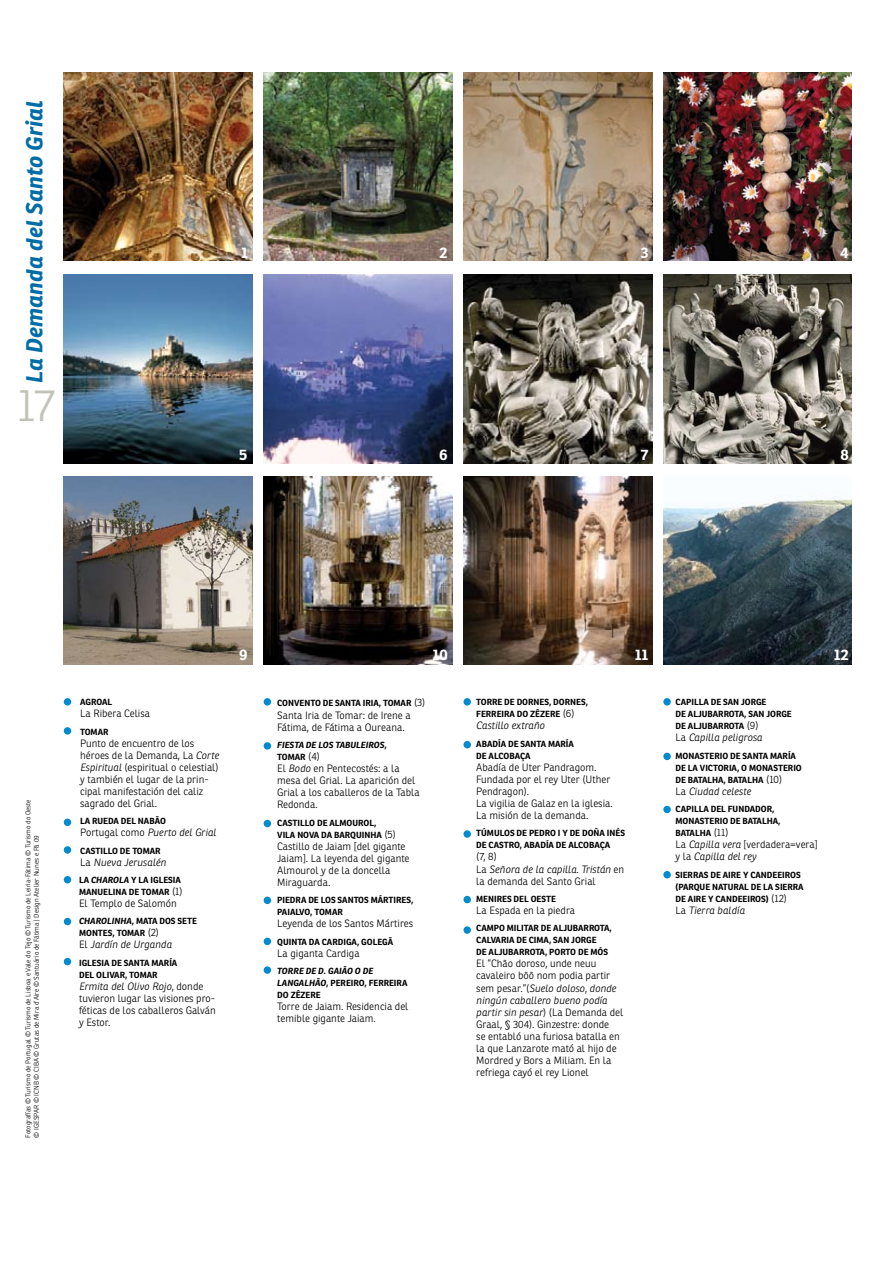
<style>
.page{position:relative;width:893px;height:1263px;background:#fff}
.page>*{position:absolute;margin:0;border:0;box-sizing:border-box;transform-origin:0 0}
.t1{font:300 45px "Ronnia Basic";color:#c3c2b9}
.t2{font:italic 700 22.5px "Ronnia Basic";color:#006da6}
.t3{font:700 15px "Ronnia Basic";color:#fff}
.t4{font:300 10.35px/12px "Ronnia Basic";color:#000}
.t5{font:italic 300 10.35px/12px "Ronnia Basic";color:#000}
.t6{font:700 8.7px/12px "Ronnia Basic";color:#000}
.t7{font:italic 700 8.7px/12.1px "Ronnia Basic";color:#000}
.t8{font:300 6.75px/8.1px "Ronnia Basic";color:#000}
.s1{font-style:italic}
.s2{font-style:normal}
.s3{font-weight:300;font-size:10.35px}
.s4{font-weight:300;font-style:normal;font-size:10.35px}
</style>
<div class="page">
<img style="left:64px;top:274px;width:188px;height:189px">
<img style="left:463px;top:274px;width:189px;height:189px">
<img style="left:663px;top:274px;width:189px;height:189px">
<img style="left:264px;top:274px;width:188px;height:189px">
<img style="left:64px;top:476px;width:188px;height:189px">
<img style="left:463px;top:476px;width:189px;height:189px">
<img style="left:663px;top:495px;width:189px;height:170px">
<img style="left:264px;top:476px;width:188px;height:189px">
<img style="left:64px;top:72px;width:188px;height:189px">
<img style="left:463px;top:72px;width:189px;height:189px">
<img style="left:663px;top:72px;width:189px;height:189px">
<img style="left:264px;top:72px;width:188px;height:189px">
<div style="left:64px;top:698px;width:7px;height:7px;background:#008acf;border-radius:50%"></div>
<div style="left:64px;top:727px;width:7px;height:8px;background:#008acf;border-radius:50%"></div>
<div style="left:64px;top:819px;width:7px;height:7px;background:#008acf;border-radius:50%"></div>
<div style="left:64px;top:846px;width:7px;height:8px;background:#008acf;border-radius:50%"></div>
<div style="left:64px;top:876px;width:7px;height:7px;background:#008acf;border-radius:50%"></div>
<div style="left:64px;top:918px;width:7px;height:7px;background:#008acf;border-radius:50%"></div>
<div style="left:64px;top:958px;width:7px;height:7px;background:#008acf;border-radius:50%"></div>
<div style="left:264px;top:698px;width:7px;height:7px;background:#008acf;border-radius:50%"></div>
<div style="left:264px;top:742px;width:7px;height:8px;background:#008acf;border-radius:50%"></div>
<div style="left:264px;top:938px;width:7px;height:7px;background:#008acf;border-radius:50%"></div>
<div style="left:264px;top:820px;width:7px;height:7px;background:#008acf;border-radius:50%"></div>
<div style="left:264px;top:897px;width:7px;height:7px;background:#008acf;border-radius:50%"></div>
<div style="left:264px;top:966px;width:7px;height:8px;background:#008acf;border-radius:50%"></div>
<div style="left:463px;top:698px;width:8px;height:7px;background:#008acf;border-radius:50%"></div>
<div style="left:463px;top:741px;width:8px;height:7px;background:#008acf;border-radius:50%"></div>
<div style="left:463px;top:830px;width:8px;height:8px;background:#008acf;border-radius:50%"></div>
<div style="left:463px;top:896px;width:8px;height:7px;background:#008acf;border-radius:50%"></div>
<div style="left:463px;top:926px;width:8px;height:8px;background:#008acf;border-radius:50%"></div>
<div style="left:663px;top:698px;width:8px;height:7px;background:#008acf;border-radius:50%"></div>
<div style="left:663px;top:753px;width:8px;height:7px;background:#008acf;border-radius:50%"></div>
<div style="left:663px;top:806px;width:8px;height:7px;background:#008acf;border-radius:50%"></div>
<div style="left:663px;top:871px;width:8px;height:7px;background:#008acf;border-radius:50%"></div>
<h2 class="t2" style="left:20px;top:383px;width:284px;rotate:-90deg">La Demanda del Santo Grial</h2>
<h1 class="t1" style="left:17px;top:377px;width:40px">17</h1>
<h3 class="t3" style="left:241px;top:243px;width:8px">1</h3>
<h3 class="t3" style="left:440px;top:243px;width:10px">2</h3>
<h3 class="t3" style="left:641px;top:243px;width:9px">3</h3>
<h3 class="t3" style="left:840px;top:243px;width:10px">4</h3>
<h3 class="t3" style="left:239px;top:445px;width:10px">5</h3>
<h3 class="t3" style="left:439px;top:445px;width:10px">6</h3>
<h3 class="t3" style="left:641px;top:445px;width:9px">7</h3>
<h3 class="t3" style="left:840px;top:445px;width:10px">8</h3>
<p class="t8" style="left:24px;top:1137px;width:340px;rotate:-90deg">Fotografías © Turismo de Portugal © Turismo de Lisboa e Vale do Tejo © Turismo de Leiria-Fátima © Turismo do Oeste © IGESPAR © ICNB © CIBA © Grutas de Mira d’Aire © Santuário de Fátima | Design Atelier Nunes e Pã 09</p>
<p class="t6" style="left:80px;top:696px;width:34px">AGROAL</p>
<p class="t4" style="left:80px;top:707px;width:71px">La Ribera Celisa</p>
<p class="t6" style="left:80px;top:725px;width:30px">TOMAR</p>
<p class="t4" style="left:80px;top:737px;width:140px">Punto de encuentro de los héroes de la Demanda, La <span class="s1">Corte<br>Espiritual</span> (espiritual o celestial) y también el lugar de la prin&shy;cipal manifestación del caliz sagrado del Grial.</p>
<p class="t6" style="left:80px;top:815px;width:87px">LA RUEDA DEL NABÃO</p>
<p class="t5" style="left:80px;top:826px;width:138px"><span class="s2">Portugal como</span> Puerto del Grial</p>
<p class="t6" style="left:80px;top:844px;width:82px">CASTILLO DE TOMAR</p>
<p class="t5" style="left:80px;top:856px;width:88px"><span class="s2">La</span> Nueva Jerusalén</p>
<p class="t6" style="left:79px;top:874px;width:105px">LA <span class="s1">CHAROLA</span> Y LA IGLESIA<br>MANUELINA DE TOMAR <span class="s3">(1)</span></p>
<p class="t4" style="left:79px;top:897px;width:99px">El Templo de Salomón</p>
<p class="t6" style="left:79px;top:915px;width:119px"><span class="s1">CHAROLINHA</span>, MATA DOS SETE<br>MONTES, TOMAR <span class="s3">(2)</span></p>
<p class="t5" style="left:79px;top:939px;width:94px"><span class="s2">El</span> Jardín de Urganda</p>
<p class="t6" style="left:79px;top:956px;width:100px">IGLESIA DE SANTA MARÍA<br>DEL OLIVAR, TOMAR</p>
<p class="t4" style="left:79px;top:980px;width:138px"><span class="s1">Ermita del Olivo Rojo</span>, donde tuvieron lugar las visiones pro&shy;féticas de los caballeros Galván y Estor.</p>
<h3 class="t3" style="left:239px;top:645px;width:10px">9</h3>
<h3 class="t3" style="left:433px;top:645px;width:17px">10</h3>
<h3 class="t3" style="left:635px;top:645px;width:15px">11</h3>
<h3 class="t3" style="left:834px;top:645px;width:17px">12</h3>
<p class="t6" style="left:277px;top:697px;width:150px">CONVENTO DE SANTA IRIA, TOMAR <span class="s3">(3)</span></p>
<p class="t4" style="left:277px;top:709px;width:135px">Santa Iria de Tomar: de Irene a<br>Fátima, de Fátima a Oureana.</p>
<p class="t7" style="left:277px;top:739px;width:111px">FIESTA DE LOS TABULEIROS<span class="s2">,<br>TOMAR</span> <span class="s4">(4)</span></p>
<p class="t4" style="left:277px;top:762px;width:144px">El <span class="s1">Bodo</span> en Pentecostés: a la mesa del Grial. La aparición del<br>Grial a los caballeros de la Tabla<br>Redonda.</p>
<p class="t6" style="left:277px;top:816px;width:120px">CASTILLO DE ALMOUROL,<br>VILA NOVA DA BARQUINHA <span class="s3">(5)</span></p>
<p class="t4" style="left:277px;top:840px;width:134px">Castillo de Jaiam [del gigante<br>Jaiam]. La leyenda del gigante<br>Almourol y de la doncella<br>Miraguarda.</p>
<p class="t6" style="left:277px;top:894px;width:138px">PIEDRA DE LOS SANTOS MÁRTIRES,<br>PAIALVO, TOMAR</p>
<p class="t4" style="left:277px;top:917px;width:138px">Leyenda de los Santos Mártires</p>
<p class="t6" style="left:277px;top:935px;width:117px">QUINTA DA CARDIGA, GOLEGÃ</p>
<p class="t4" style="left:277px;top:947px;width:84px">La giganta Cardiga</p>
<p class="t7" style="left:277px;top:965px;width:132px">TORRE DE D. GAIÃO O DE<br>LANGALHÃO<span class="s2">, PEREIRO, FERREIRA<br>DO ZÊZERE</span></p>
<p class="t4" style="left:277px;top:1000px;width:133px">Torre de Jaiam. Residencia del temible gigante Jaiam.</p>
<p class="t6" style="left:476px;top:696px;width:113px">TORRE DE DORNES, DORNES,<br>FERREIRA DO ZÊZERE <span class="s3">(6)</span></p>
<p class="t5" style="left:476px;top:720px;width:70px">Castillo extraño</p>
<p class="t6" style="left:476px;top:737px;width:99px">ABADÍA DE SANTA MARÍA<br>DE ALCOBAÇA</p>
<p class="t4" style="left:476px;top:761px;width:138px">Abadía de Uter Pandragom.<br>Fundada por el rey Uter (Uther<br>Pendragon).<br>La vigilia de Galaz en la iglesia.<br>La misión de la demanda.</p>
<p class="t6" style="left:476px;top:827px;width:150px">TÚMULOS DE PEDRO I Y DE DOÑA INÉS<br>DE CASTRO, ABADÍA DE ALCOBAÇA</p>
<p class="t4" style="left:476px;top:851px;width:150px">(7, 8)<br>La <span class="s1">Señora de la capilla. Tristán</span> en la demanda del Santo Grial</p>
<p class="t6" style="left:476px;top:893px;width:81px">MENIRES DEL OESTE</p>
<p class="t4" style="left:476px;top:904px;width:100px">La Espada en la piedra</p>
<p class="t6" style="left:476px;top:922px;width:137px">CAMPO MILITAR DE ALJUBARROTA,<br>CALVARIA DE CIMA, SAN JORGE<br>DE ALJUBARROTA, PORTO DE MÓS</p>
<p class="t4" style="left:476px;top:957px;width:149px">El “Chão doroso, unde neuu cavaleiro bõõ nom podia partir sem pesar.”(<span class="s1">Suelo doloso, donde ningún caballero bueno podía partir sin pesar</span>) (La Demanda del<br>Graal, § 304). Ginzestre: donde<br>se entabló una furiosa batalla en la que Lanzarote mató al hijo de<br>Mordred y Bors a Miliam. En la refriega cayó el rey Lionel</p>
<p class="t6" style="left:675px;top:696px;width:118px">CAPILLA DE SAN JORGE<br>DE ALJUBARROTA, SAN JORGE<br>DE ALJUBARROTA <span class="s3">(9)</span></p>
<p class="t5" style="left:675px;top:732px;width:89px"><span class="s2">La</span> Capilla peligrosa</p>
<p class="t6" style="left:675px;top:749px;width:128px">MONASTERIO DE SANTA MARÍA<br>DE LA VICTORIA, O MONASTERIO<br>DE BATALHA, BATALHA <span class="s3">(10)</span></p>
<p class="t5" style="left:675px;top:785px;width:77px"><span class="s2">La</span> Ciudad celeste</p>
<p class="t6" style="left:675px;top:803px;width:107px">CAPILLA DEL FUNDADOR,<br>MONASTERIO DE BATALHA,<br>BATALHA <span class="s3">(11)</span></p>
<p class="t5" style="left:675px;top:839px;width:144px"><span class="s2">La</span> Capilla vera <span class="s2">[verdadera=vera] y la</span> Capilla del rey</p>
<p class="t6" style="left:675px;top:868px;width:130px">SIERRAS DE AIRE Y CANDEEIROS (PARQUE NATURAL DE LA SIERRA<br>DE AIRE Y CANDEEIROS) <span class="s3">(12)</span></p>
<p class="t5" style="left:675px;top:904px;width:71px"><span class="s2">La</span> Tierra baldía</p>
</div>
